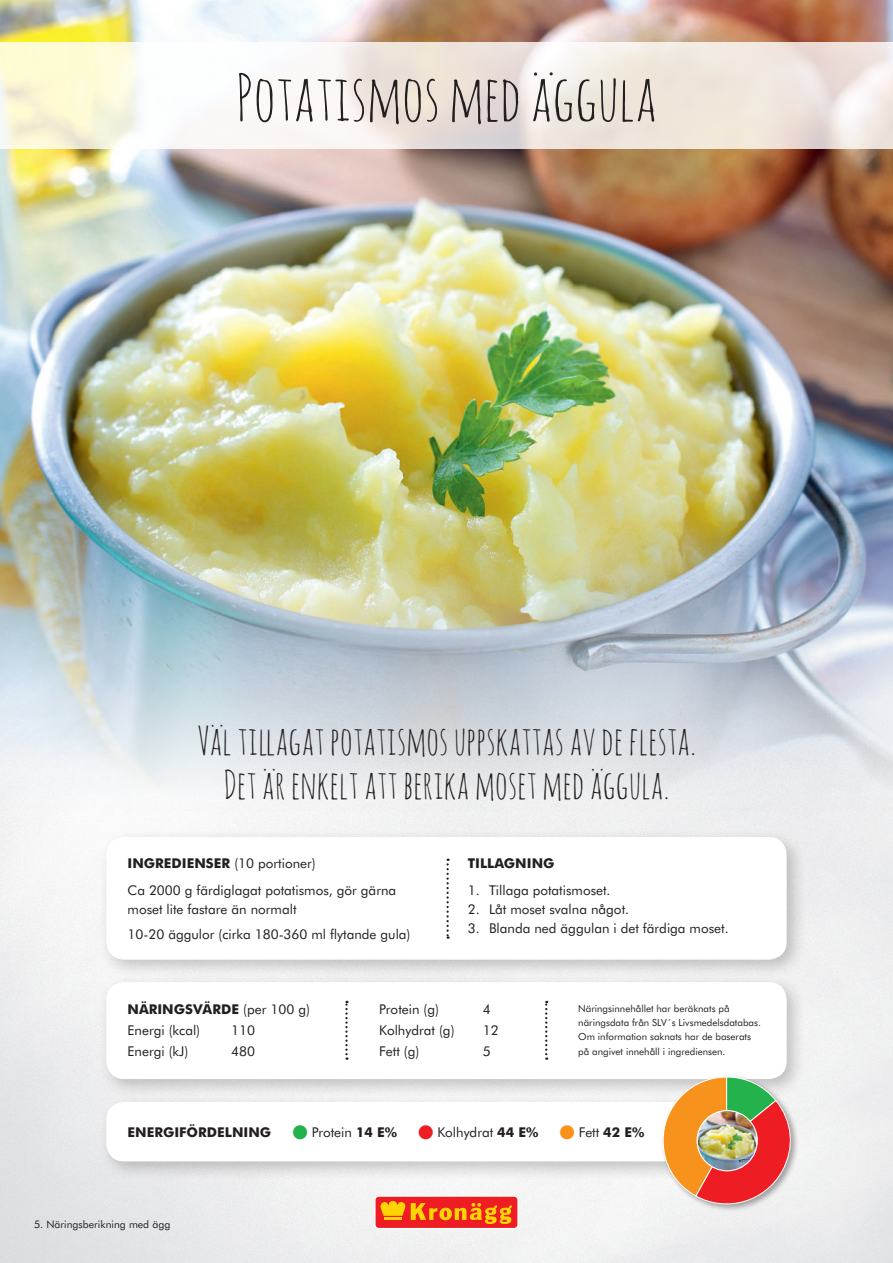
<style>
.page{position:relative;width:893px;height:1263px;background:#fff}
.page>*{position:absolute;margin:0;border:0;box-sizing:border-box;transform-origin:0 0}
.t1{font:63px "Amatic SC";letter-spacing:-.01em;color:#231f20;scale:1.1 1}
.t2{font:39px/43.5px "Amatic SC";color:#231f20;text-align:center}
.t3{font:13.5px/27.3px "Futura BT";color:#231f20}
.t4{font:700 13.5px "Futura BT";color:#231f20}
.t5{font:10.5px "Futura BT";color:#231f20}
.t6{font:9.75px/14.2px "Futura BT";color:#231f20}
.s1{font-weight:700}
.s2{color:#23b24b}
.s3{font-weight:400}
.s4{color:#ee1d23}
.s5{color:#f7931d}
</style>
<div class="page">
<img style="left:0;top:0;width:893px;height:810px">
<svg style="left:0;top:43px;width:893px;height:106px"></svg>
<div style="left:375px;top:1196px;width:143px;height:32px;background:#ee1d23;border-radius:4px"></div>
<div style="left:374px;top:1195px;width:145px;height:34px;border:1px solid #fff;border-radius:4px"></div>
<hr style="left:384px;top:1217px;width:18px;height:3px;background:#fed503">
<svg style="left:380px;top:1201px;width:25px;height:15px"></svg>
<svg style="left:411px;top:1203px;width:101px;height:21px"></svg>
<div style="left:98px;top:1094px;width:682px;height:88px;background:#231f20;opacity:.25"></div>
<div style="left:106px;top:1102px;width:654px;height:59px;background:#fff;border-radius:18px"></div>
<div style="left:98px;top:829px;width:709px;height:151px;background:#231f20;opacity:.25"></div>
<div style="left:106px;top:837px;width:681px;height:123px;background:#fff;border-radius:18px"></div>
<svg style="left:446px;top:859px;width:3px;height:80px"></svg>
<div style="left:98px;top:974px;width:709px;height:125px;background:#231f20;opacity:.25"></div>
<div style="left:106px;top:982px;width:681px;height:97px;background:#fff;border-radius:18px"></div>
<svg style="left:345px;top:1001px;width:3px;height:59px"></svg>
<svg style="left:545px;top:1001px;width:2px;height:59px"></svg>
<div style="left:660px;top:1074px;width:139px;height:139px;background:#231f20;opacity:.4"></div>
<svg style="left:662px;top:1076px;width:134px;height:134px"></svg>
<img style="left:697px;top:1110px;width:60px;height:61px;border-radius:30px">
<div style="left:696px;top:1110px;width:62px;height:61px;border:1px solid #fff;border-radius:50%"></div>
<h1 class="t1" style="left:236px;top:57px;width:385px">Potatismos med äggula</h1>
<h2 class="t2" style="left:197px;top:718px;width:501px">Väl tillagat potatismos uppskattas av de flesta.<br>Det är enkelt att berika moset med äggula.</h2>
<p class="t3" style="left:128px;top:849px;width:270px"><span class="s1">INGREDIENSER</span> (10 portioner)<br>Ca 2000 g färdiglagat potatismos, gör gärna</p>
<p class="t3" style="left:128px;top:897px;width:284px;line-height:24.8px">moset lite fastare än normalt<br>10-20 äggulor (cirka 180-360 ml flytande gula)</p>
<p class="t4" style="left:468px;top:855px;width:88px">TILLAGNING</p>
<p class="t3" style="left:468px;top:877px;width:144px">1. Tillaga potatismoset.</p>
<p class="t3" style="left:468px;top:895px;width:163px">2. Låt moset svalna något.</p>
<p class="t3" style="left:468px;top:914px;width:262px">3. Blanda ned äggulan i det färdiga moset.</p>
<p class="t3" style="left:128px;top:999px;width:184px;line-height:21px"><span class="s1">NÄRINGSVÄRDE</span> (per 100 g)<br>Energi (kcal)</p>
<p class="t3" style="left:231px;top:1017px;width:25px">110</p>
<p class="t3" style="left:128px;top:1038px;width:62px">Energi (kJ)</p>
<p class="t3" style="left:231px;top:1038px;width:25px">480</p>
<p class="t3" style="left:379px;top:995px;width:61px">Protein (g)</p>
<p class="t3" style="left:483px;top:995px;width:9px">4</p>
<p class="t3" style="left:379px;top:1016px;width:77px">Kolhydrat (g)</p>
<p class="t3" style="left:483px;top:1016px;width:17px">12</p>
<p class="t3" style="left:379px;top:1037px;width:41px">Fett (g)</p>
<p class="t3" style="left:483px;top:1037px;width:9px">5</p>
<p class="t6" style="left:578px;top:1001px;width:184px">Näringsinnehållet har beräknats på näringsdata från SLV´s Livsmedelsdatabas.<br>Om information saknats har de baserats på angivet innehåll i ingrediensen.</p>
<p class="t4" style="left:128px;top:1124px;width:518px">ENERGIFÖRDELNING <span class="s2">●</span> <span class="s3">Protein</span> 14 E% <span class="s4">●</span> <span class="s3">Kolhydrat</span> 44 E% <span class="s5">●</span> <span class="s3">Fett</span> 42 E%</p>
<p class="t5" style="left:34px;top:1218px;width:138px">5. Näringsberikning med ägg</p>
</div>
